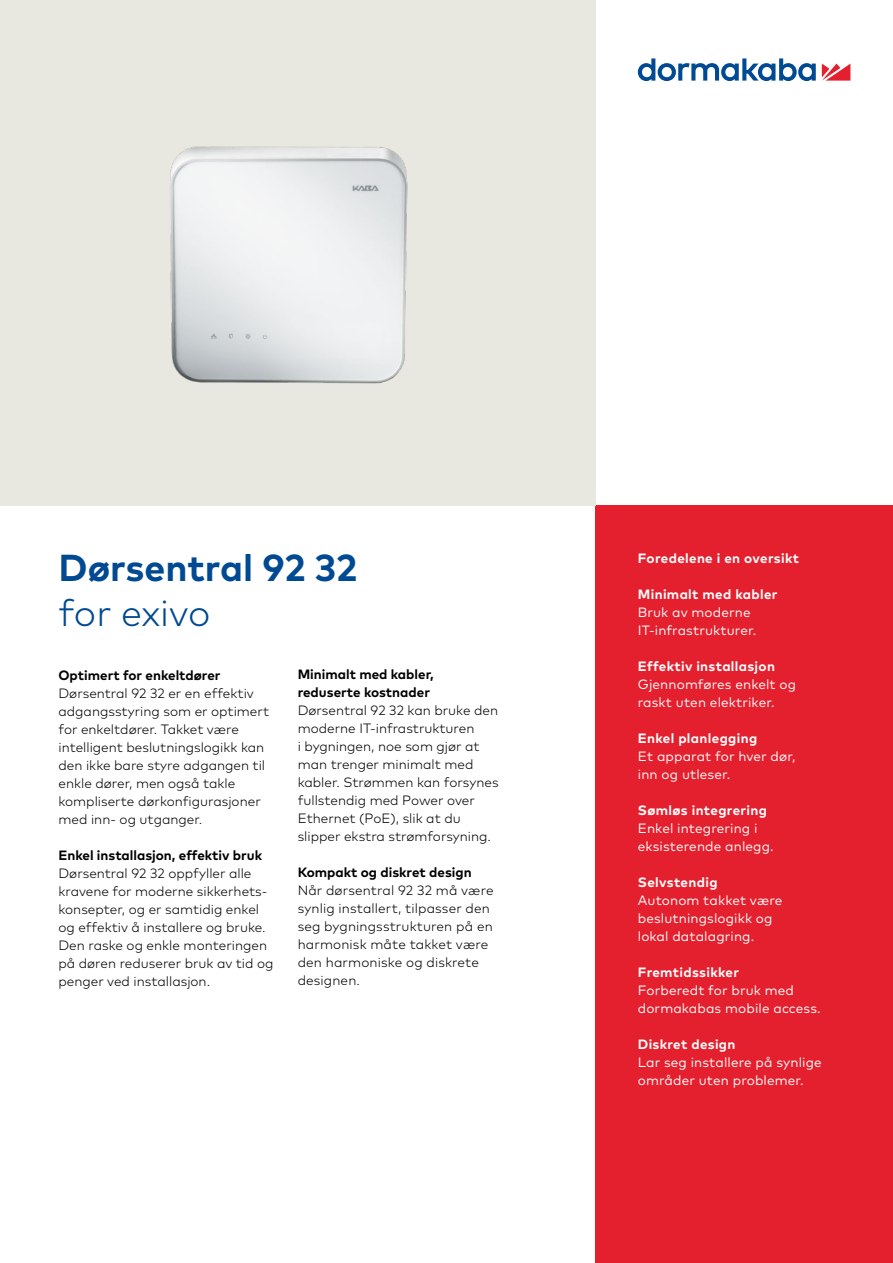
<style>
.page{position:relative;width:893px;height:1263px;background:#fff}
.page>*{position:absolute;margin:0;border:0;box-sizing:border-box;transform-origin:0 0}
.t1{font:700 37.5px "Mark Pro";color:#004993}
.t2{font:300 37.5px "Mark Pro";letter-spacing:-.005em;color:#004993}
.t3{font:300 13.5px/18px "Mark Pro";color:#000}
.t4{font:13.5px/18px "Mark Pro";letter-spacing:.01em;color:#fff}
.t5{font:700 13.5px "Mark Pro";letter-spacing:.025em;color:#fff}
.t6{font:700 13.5px/18px "Mark Pro";color:#000}
</style>
<div class="page">
<svg style="left:822px;top:64px;width:28px;height:17px"></svg>
<svg style="left:638px;top:58px;width:178px;height:23px"></svg>
<div style="left:595px;top:505px;width:298px;height:758px;background:#e5202e"></div>
<div style="left:0;top:0;width:595px;height:505px;background:#e9e8e0"></div>
<img style="left:170px;top:146px;width:238px;height:238px">
<h1 class="t1" style="left:58px;top:539px;width:300px">Dørsentral 92 32</h1>
<h1 class="t2" style="left:58px;top:584px;width:154px">for exivo</h1>
<p class="t6" style="left:58px;top:665px;width:164px">Optimert for enkeltdører</p>
<p class="t3" style="left:58px;top:683px;width:212px">Dørsentral 92 32 er en effektiv adgangsstyring som er optimert for enkeltdører. Takket være intelligent beslutningslogikk kan den ikke bare styre adgangen til enkle dører, men også takle kompliserte dørkonfigurasjoner med inn- og utganger.</p>
<p class="t6" style="left:58px;top:845px;width:205px">Enkel installasjon, effektiv bruk</p>
<p class="t3" style="left:58px;top:863px;width:217px">Dørsentral 92 32 oppfyller alle kravene for moderne sikkerhets&shy;konsepter, og er samtidig enkel og effektiv å installere og bruke.<br>Den raske og enkle monteringen på døren reduserer bruk av tid og penger ved installasjon.</p>
<p class="t6" style="left:298px;top:664px;width:138px">Minimalt med kabler, reduserte kostnader</p>
<p class="t3" style="left:298px;top:701px;width:202px">Dørsentral 92 32 kan bruke den moderne IT-infrastrukturen<br>i bygningen, noe som gjør at man trenger minimalt med kabler. Strømmen kan forsynes fullstendig med Power over<br>Ethernet (PoE), slik at du slipper ekstra strømforsyning.</p>
<p class="t6" style="left:298px;top:862px;width:175px">Kompakt og diskret design</p>
<p class="t3" style="left:298px;top:881px;width:197px">Når dørsentral 92 32 må være synlig installert, tilpasser den seg bygningsstrukturen på en harmonisk måte takket være den harmoniske og diskrete designen.</p>
<p class="t5" style="left:638px;top:547px;width:163px">Foredelene i en oversikt</p>
<p class="t5" style="left:638px;top:583px;width:141px">Minimalt med kabler</p>
<p class="t4" style="left:638px;top:602px;width:120px">Bruk av moderne<br>IT-infrastrukturer.</p>
<p class="t5" style="left:638px;top:655px;width:139px">Effektiv installasjon</p>
<p class="t4" style="left:638px;top:674px;width:160px">Gjennomføres enkelt og raskt uten elektriker.</p>
<p class="t5" style="left:638px;top:727px;width:121px">Enkel planlegging</p>
<p class="t4" style="left:638px;top:746px;width:159px">Et apparat for hver dør, inn og utleser.</p>
<p class="t5" style="left:638px;top:799px;width:131px">Sømløs integrering</p>
<p class="t4" style="left:638px;top:818px;width:137px">Enkel integrering i eksisterende anlegg.</p>
<p class="t5" style="left:638px;top:871px;width:81px">Selvstendig</p>
<p class="t4" style="left:638px;top:890px;width:146px">Autonom takket være beslutningslogikk og lokal datalagring.</p>
<p class="t5" style="left:638px;top:961px;width:103px">Fremtidssikker</p>
<p class="t4" style="left:638px;top:980px;width:184px">Forberedt for bruk med dormakabas mobile access.</p>
<p class="t5" style="left:638px;top:1033px;width:99px">Diskret design</p>
<p class="t4" style="left:638px;top:1052px;width:185px">Lar seg installere på synlige områder uten problemer.</p>
</div>
